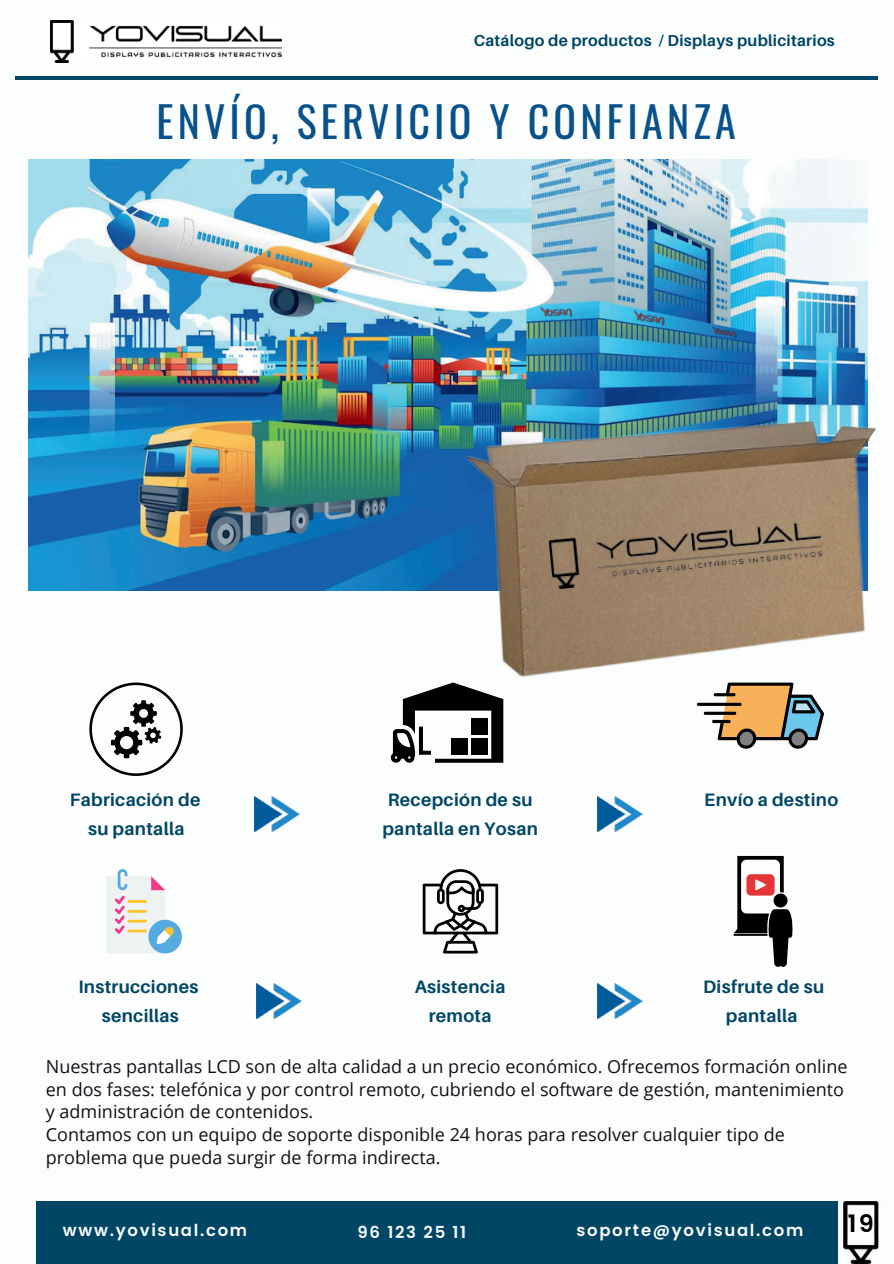
<style>
.page{position:relative;width:894px;height:1264px;background:#fff}
.page>*{position:absolute;margin:0;border:0;box-sizing:border-box;transform-origin:0 0}
.t1{font:42px "Oswald";letter-spacing:.1em;color:#08518b}
.t2{font:600 24px "Poppins";color:#000}
.t3{font:18px/22.5px "Open Sans";color:#101118}
.t4{font:700 18px/29.2px "Aileron";letter-spacing:.015em;color:#014665;text-align:center}
.t5{font:600 16.5px "Poppins";letter-spacing:.105em;color:#fcfefe}
.t6{font:700 15.9px "Aileron";letter-spacing:.015em;color:#014665}
</style>
<div class="page">
<hr style="left:15px;top:76px;width:862px;height:4px;background:#014665">
<div style="left:36px;top:1201px;width:801px;height:62px;background:#014665"></div>
<img style="left:29px;top:159px;width:838px;height:431px">
<img style="left:439px;top:350px;width:439px;height:398px">
<img style="left:548px;top:514px;width:275px;height:75px">
<svg style="left:89px;top:682px;width:94px;height:94px"></svg>
<img style="left:254px;top:796px;width:45px;height:35px">
<svg style="left:390px;top:682px;width:113px;height:81px"></svg>
<svg style="left:696px;top:682px;width:127px;height:66px"></svg>
<img style="left:597px;top:796px;width:45px;height:35px">
<img style="left:256px;top:983px;width:45px;height:35px">
<div style="left:148px;top:919px;width:34px;height:34px;background:#55abdf;border-radius:50%"></div>
<svg style="left:107px;top:869px;width:66px;height:84px"></svg>
<svg style="left:422px;top:869px;width:76px;height:84px"></svg>
<svg style="left:733px;top:856px;width:60px;height:110px"></svg>
<img style="left:597px;top:983px;width:45px;height:35px">
<img style="left:630px;top:309px;width:37px;height:19px">
<img style="left:709px;top:325px;width:30px;height:15px">
<img style="left:537px;top:304px;width:37px;height:17px">
<img style="left:50px;top:21px;width:231px;height:42px">
<img style="left:843px;top:1201px;width:37px;height:62px">
<p class="t6" style="left:473px;top:32px;width:362px">Catálogo de productos / Displays publicitarios</p>
<h1 class="t1" style="left:156px;top:85px;width:580px">ENVÍO, SERVICIO Y CONFIANZA</h1>
<p class="t4" style="left:70px;top:785px;width:132px">Fabricación de su pantalla</p>
<p class="t4" style="left:382px;top:785px;width:157px">Recepción de su pantalla en Yosan</p>
<p class="t4" style="left:704px;top:785px;width:135px">Envío a destino</p>
<p class="t4" style="left:78px;top:971px;width:121px">Instrucciones sencillas</p>
<p class="t4" style="left:414px;top:971px;width:92px">Asistencia remota</p>
<p class="t4" style="left:703px;top:971px;width:122px">Disfrute de su pantalla</p>
<p class="t3" style="left:46px;top:1055px;width:803px">Nuestras pantallas LCD son de alta calidad a un precio económico. Ofrecemos formación online en dos fases: telefónica y por control remoto, cubriendo el software de gestión, mantenimiento y administración de contenidos.<br>Contamos con un equipo de soporte disponible 24 horas para resolver cualquier tipo de problema que pueda surgir de forma indirecta.</p>
<p class="t5" style="left:63px;top:1220px;width:186px">www.yovisual.com</p>
<p class="t5" style="left:357px;top:1222px;width:110px">96 123 25 11</p>
<p class="t5" style="left:576px;top:1220px;width:228px">soporte@yovisual.com</p>
<h2 class="t2" style="left:847px;top:1209px;width:28px">19</h2>
</div>
